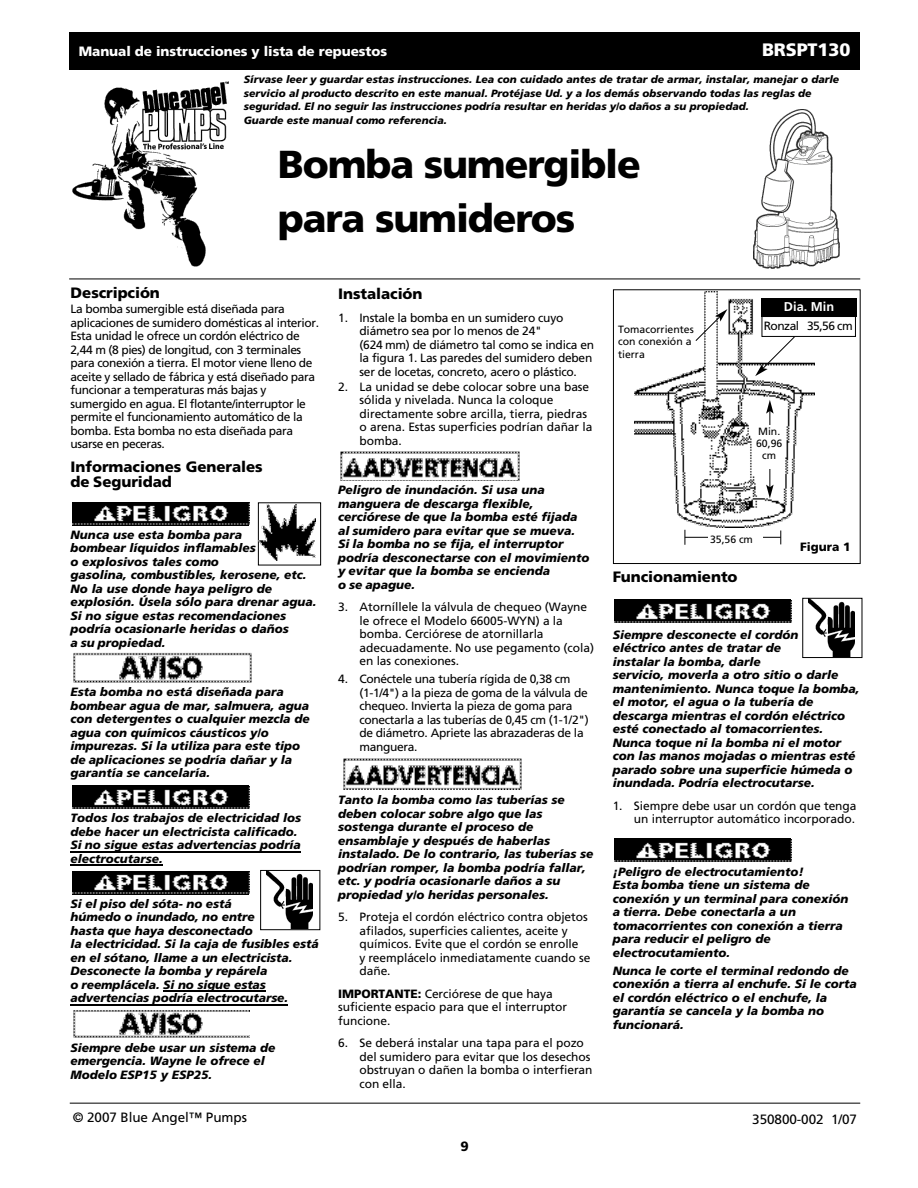
<style>
.page{position:relative;width:918px;height:1188px;background:#fff}
.page>*{position:absolute;margin:0;border:0;box-sizing:border-box;transform-origin:0 0}
.t1{font:900 39px/54px "Frutiger";letter-spacing:-.03em;color:#000}
.t2{font:900 18px "Frutiger";letter-spacing:-.005em;color:#fff}
.t3{font:900 15px/15px "Frutiger";letter-spacing:-.005em;color:#000}
.t4{font:900 13.5px "Frutiger";letter-spacing:-.005em;color:#fff}
.t5{font:13.5px "Frutiger";letter-spacing:-.005em;color:#000}
.t6{font:900 13.5px "Frutiger";color:#000}
.t7{font:700 12.75px "Frutiger";color:#fff}
.t8{font:italic 900 12px/13.5px "Frutiger";color:#000}
.t9{font:12px/13.5px "Frutiger";letter-spacing:-.02em;color:#000}
.t10{font:12px "Frutiger";letter-spacing:-.045em;color:#000}
.t11{font:900 12px "Frutiger";color:#000}
.t12{font:italic 900 10.5px/13.5px "Frutiger";color:#000}
.t13{font:10.5px/12.6px "Frutiger";color:#000}
.s1{font-weight:900}
</style>
<div class="page">
<img style="left:754px;top:109px;width:86px;height:159px">
<svg style="left:71px;top:851px;width:14px;height:1px"></svg>
<hr style="left:85px;top:851px;width:216px;height:1px;background:#000">
<hr style="left:71px;top:864px;width:92px;height:2px;background:#000">
<hr style="left:163px;top:990px;width:103px;height:2px;background:#000">
<hr style="left:71px;top:1004px;width:217px;height:1px;background:#000">
<svg style="left:72px;top:502px;width:177px;height:23px;background:#434343"></svg>
<svg style="left:72px;top:785px;width:177px;height:24px;background:#404040"></svg>
<svg style="left:72px;top:871px;width:177px;height:23px;background:#434343"></svg>
<svg style="left:73px;top:1010px;width:176px;height:28px"></svg>
<svg style="left:73px;top:653px;width:179px;height:30px"></svg>
<div style="left:69px;top:32px;width:791px;height:37px;background:#000"></div>
<svg style="left:343px;top:758px;width:179px;height:32px"></svg>
<svg style="left:340px;top:451px;width:180px;height:30px"></svg>
<svg style="left:614px;top:599px;width:177px;height:24px;background:#404040"></svg>
<svg style="left:614px;top:839px;width:177px;height:23px;background:#434343"></svg>
<div style="left:258px;top:502px;width:63px;height:63px;border:1px solid #000"></div>
<img style="left:259px;top:504px;width:57px;height:56px">
<div style="left:260px;top:870px;width:60px;height:60px;border:1px solid #000"></div>
<img style="left:267px;top:871px;width:45px;height:58px">
<svg style="left:69px;top:278px;width:792px;height:2px;background:#7f7f7f"></svg>
<svg style="left:69px;top:1102px;width:792px;height:2px;background:#7f7f7f"></svg>
<div style="left:802px;top:598px;width:60px;height:60px;border:1px solid #000"></div>
<img style="left:809px;top:599px;width:45px;height:58px">
<div style="left:613px;top:289px;width:248px;height:275px;border:1px solid #000"></div>
<img style="left:634px;top:292px;width:181px;height:236px">
<div style="left:617px;top:323px;width:83px;height:43px;background:#fff"></div>
<div style="left:762px;top:317px;width:93px;height:19px;background:#fff"></div>
<div style="left:762px;top:316px;width:94px;height:21px;border:1px solid #000"></div>
<div style="left:762px;top:298px;width:95px;height:18px;background:#000"></div>
<svg style="left:766px;top:400px;width:8px;height:98px"></svg>
<div style="left:754px;top:425px;width:31px;height:43px;background:#fff"></div>
<svg style="left:755px;top:336px;width:41px;height:40px"></svg>
<svg style="left:695px;top:309px;width:32px;height:33px"></svg>
<svg style="left:684px;top:529px;width:98px;height:16px"></svg>
<div style="left:709px;top:533px;width:54px;height:15px;background:#fff"></div>
<img style="left:72px;top:81px;width:156px;height:186px">
<p class="t4" style="left:79px;top:46px;width:310px">Manual de instrucciones y lista de repuestos</p>
<h2 class="t2" style="left:762px;top:42px;width:90px">BRSPT130</h2>
<p class="t12" style="left:244px;top:74px;width:597px">Sírvase leer y guardar estas instrucciones. Lea con cuidado antes de tratar de armar, instalar, manejar o darle servicio al producto descrito en este manual. Protéjase Ud. y a los demás observando todas las reglas de seguridad. El no seguir las instrucciones podría resultar en heridas y/o daños a su propiedad.<br>Guarde este manual como referencia.</p>
<h1 class="t1" style="left:278px;top:141px;width:364px">Bomba sumergible para sumideros</h1>
<p class="t3" style="left:71px;top:287px;width:91px">Descripción</p>
<p class="t9" style="left:71px;top:303px;width:250px">La bomba sumergible está diseñada para aplicaciones de sumidero domésticas al interior.<br>Esta unidad le ofrece un cordón eléctrico de 2,44 m (8 pies) de longitud, con 3 terminales para conexión a tierra. El motor viene lleno de aceite y sellado de fábrica y está diseñado para funcionar a temperaturas más bajas y sumergido en agua. El flotante/interruptor le permite el funcionamiento automático de la bomba. Esta bomba no esta diseñada para usarse en peceras.</p>
<p class="t3" style="left:71px;top:461px;width:194px">Informaciones Generales de Seguridad</p>
<p class="t8" style="left:71px;top:529px;width:247px">Nunca use esta bomba para<br>bombear líquidos inflamables<br>o explosivos tales como<br>gasolina, combustibles, kerosene, etc.<br>No la use donde haya peligro de explosión. Úsela sólo para drenar agua.<br>Si no sigue estas recomendaciones podría ocasionarle heridas o daños<br>a su propiedad.</p>
<p class="t8" style="left:71px;top:686px;width:241px">Esta bomba no está diseñada para bombear agua de mar, salmuera, agua con detergentes o cualquier mezcla de agua con químicos cáusticos y/o impurezas. Si la utiliza para este tipo de aplicaciones se podría dañar y la garantía se cancelaría.</p>
<p class="t8" style="left:71px;top:812px;width:232px">Todos los trabajos de electricidad los debe hacer un electricista calificado.<br>Si no sigue estas advertencias podría electrocutarse.</p>
<p class="t8" style="left:71px;top:898px;width:250px">Si el piso del sóta- no está<br>húmedo o inundado, no entre<br>hasta que haya desconectado<br>la electricidad. Si la caja de fusibles está en el sótano, llame a un electricista.<br>Desconecte la bomba y repárela<br>o reemplácela. Si no sigue estas advertencias podría electrocutarse.</p>
<p class="t8" style="left:71px;top:1042px;width:207px">Siempre debe usar un sistema de emergencia. Wayne le ofrece el<br>Modelo ESP15 y ESP25.</p>
<p class="t5" style="left:73px;top:1112px;width:176px">© 2007 Blue Angel™ Pumps</p>
<p class="t3" style="left:338px;top:288px;width:86px">Instalación</p>
<p class="t9" style="left:360px;top:312px;width:236px;text-indent:-21px">1. Instale la bomba en un sumidero cuyo diámetro sea por lo menos de 24"<br>(624 mm) de diámetro tal como se indica en la figura 1. Las paredes del sumidero deben ser de locetas, concreto, acero o plástico.</p>
<p class="t9" style="left:360px;top:381px;width:234px;text-indent:-21px">2. La unidad se debe colocar sobre una base sólida y nivelada. Nunca la coloque directamente sobre arcilla, tierra, piedras o arena. Estas superficies podrían dañar la bomba.</p>
<p class="t8" style="left:338px;top:484px;width:253px">Peligro de inundación. Si usa una manguera de descarga flexible, cerciórese de que la bomba esté fijada al sumidero para evitar que se mueva.<br>Si la bomba no se fija, el interruptor podría desconectarse con el movimiento y evitar que la bomba se encienda<br>o se apague.</p>
<p class="t9" style="left:360px;top:601px;width:236px;text-indent:-21px">3. Atorníllele la válvula de chequeo (Wayne le ofrece el Modelo 66005-WYN) a la bomba. Cerciórese de atornillarla adecuadamente. No use pegamento (cola) en las conexiones.</p>
<p class="t9" style="left:360px;top:673px;width:231px;text-indent:-21px">4. Conéctele una tubería rígida de 0,38 cm (1-1/4") a la pieza de goma de la válvula de chequeo. Invierta la pieza de goma para conectarla a las tuberías de 0,45 cm (1-1/2") de diámetro. Apriete las abrazaderas de la manguera.</p>
<p class="t8" style="left:338px;top:794px;width:257px">Tanto la bomba como las tuberías se deben colocar sobre algo que las sostenga durante el proceso de ensamblaje y después de haberlas instalado. De lo contrario, las tuberías se podrían romper, la bomba podría fallar, etc. y podría ocasionarle daños a su propiedad y/o heridas personales.</p>
<p class="t9" style="left:360px;top:911px;width:232px;text-indent:-21px">5. Proteja el cordón eléctrico contra objetos afilados, superficies calientes, aceite y químicos. Evite que el cordón se enrolle<br>y reemplácelo inmediatamente cuando se dañe.</p>
<p class="t9" style="left:338px;top:988px;width:230px"><span class="s1">IMPORTANTE:</span> Cerciórese de que haya suficiente espacio para que el interruptor funcione.</p>
<p class="t9" style="left:360px;top:1037px;width:235px;text-indent:-21px">6. Se deberá instalar una tapa para el pozo del sumidero para evitar que los desechos obstruyan o dañen la bomba o interfieran con ella.</p>
<p class="t6" style="left:461px;top:1141px;width:10px">9</p>
<p class="t7" style="left:784px;top:301px;width:52px">Dia. Min</p>
<p class="t13" style="left:618px;top:323px;width:77px">Tomacorrientes con conexión a tierra</p>
<p class="t10" style="left:764px;top:321px;width:90px">Ronzal 35,56 cm</p>
<p class="t13" style="left:756px;top:426px;width:28px;line-height:12px;text-align:center">Min.<br>60,96 cm</p>
<p class="t13" style="left:710px;top:534px;width:44px">35,56 cm</p>
<p class="t3" style="left:613px;top:571px;width:126px">Funcionamiento</p>
<p class="t11" style="left:800px;top:542px;width:52px">Figura 1</p>
<p class="t8" style="left:613px;top:629px;width:248px">Siempre desconecte el cordón<br>eléctrico antes de tratar de<br>instalar la bomba, darle<br>servicio, moverla a otro sitio o darle mantenimiento. Nunca toque la bomba, el motor, el agua o la tubería de descarga mientras el cordón eléctrico esté conectado al tomacorrientes.<br>Nunca toque ni la bomba ni el motor con las manos mojadas o mientras esté parado sobre una superficie húmeda o inundada. Podría electrocutarse.</p>
<p class="t9" style="left:613px;top:800px;width:245px;text-align:right">1. Siempre debe usar un cordón que tenga un interruptor automático incorporado.</p>
<p class="t8" style="left:613px;top:866px;width:237px">¡Peligro de electrocutamiento!<br>Esta bomba tiene un sistema de conexión y un terminal para conexión a tierra. Debe conectarla a un tomacorrientes con conexión a tierra para reducir el peligro de electrocutamiento.</p>
<p class="t8" style="left:613px;top:965px;width:246px">Nunca le corte el terminal redondo de conexión a tierra al enchufe. Si le corta el cordón eléctrico o el enchufe, la garantía se cancela y la bomba no funcionará.</p>
<p class="t5" style="left:752px;top:1114px;width:106px">350800-002 1/07</p>
</div>
